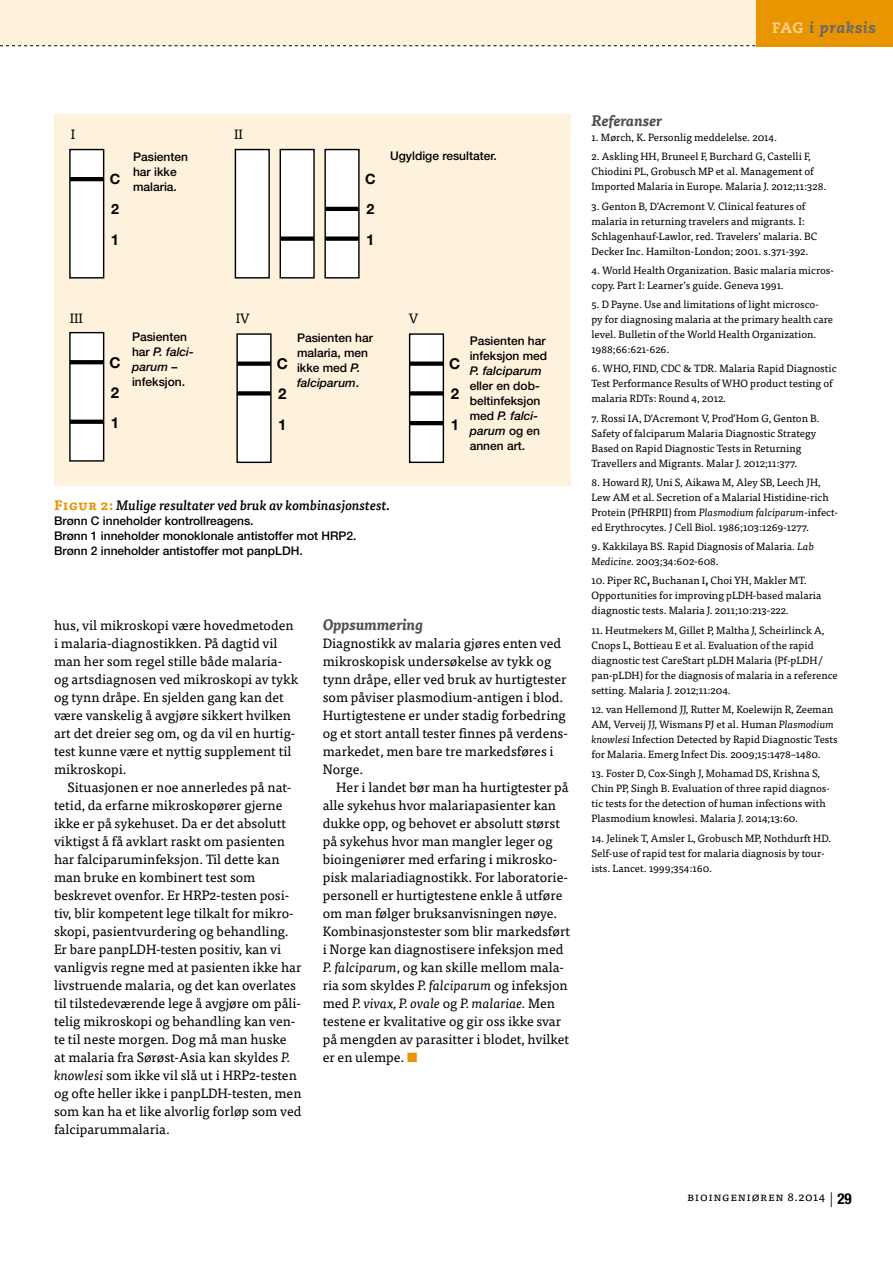
<style>
.page{position:relative;width:893px;height:1263px;background:#fff}
.page>*{position:absolute;margin:0;border:0;box-sizing:border-box;transform-origin:0 0}
.t1{font:italic 700 15px "Tisa Pro";color:#504f54}
.t2{font:italic 800 15px "Caecilia LT Std";letter-spacing:.045em;color:#69686d}
.t3{font:700 15px/30.2px "Helvetica Neue LT Pro";color:#000;text-align:justify}
.t4{font:700 14.25px/29.8px "Helvetica Neue LT Pro";color:#000}
.t5{font:13.5px/18px "Tisa Pro";color:#000}
.t6{font:italic 500 13.5px "Tisa Pro";color:#000}
.t7{font:500 12px/15px "Helvetica Neue LT Pro";color:#000}
.t8{font:12px "Tisa Pro";letter-spacing:.05em;color:#000}
.t9{font:italic 500 12px "Helvetica Neue LT Pro";color:#000}
.t10{font:10.5px/15px "Tisa Pro";color:#000}
.s1{font-style:normal;color:#fbd386}
.s2{font-style:italic}
.s3{font-weight:700;font-style:normal;color:#e99500}
.s4{color:#e99500}
.s5{font-weight:700}
.s6{font-family:"Helvetica Neue LT Pro";font-weight:300;font-size:15px}
.s7{font-family:"Helvetica Neue LT Pro";font-weight:700;font-stretch:condensed;font-size:15px}
</style>
<div class="page">
<div style="left:54px;top:115px;width:516px;height:371px;background:#fef2dd"></div>
<div style="left:0;top:0;width:893px;height:46px;background:#fdf1da"></div>
<svg style="left:0;top:45px;width:757px;height:1px"></svg>
<div style="left:757px;top:0;width:136px;height:46px;background:#e99500"></div>
<div style="left:70px;top:150px;width:34px;height:128px;background:#fff"></div>
<div style="left:69px;top:149px;width:35px;height:129px;border:1px solid #000"></div>
<hr style="left:70px;top:177px;width:34px;height:4px;background:#000">
<div style="left:237px;top:334px;width:34px;height:128px;background:#fff"></div>
<div style="left:236px;top:333px;width:36px;height:130px;border:1px solid #000"></div>
<div style="left:237px;top:361px;width:34px;height:5px;background:#000"></div>
<svg style="left:237px;top:391px;width:34px;height:4px"></svg>
<div style="left:70px;top:333px;width:34px;height:128px;background:#fff"></div>
<div style="left:69px;top:332px;width:35px;height:130px;border:1px solid #000"></div>
<svg style="left:70px;top:360px;width:34px;height:4px"></svg>
<svg style="left:70px;top:420px;width:34px;height:4px"></svg>
<div style="left:410px;top:334px;width:33px;height:128px;background:#fff"></div>
<div style="left:409px;top:333px;width:35px;height:130px;border:1px solid #000"></div>
<div style="left:410px;top:361px;width:33px;height:5px;background:#000"></div>
<svg style="left:410px;top:391px;width:33px;height:4px"></svg>
<hr style="left:410px;top:421px;width:33px;height:4px;background:#000">
<div style="left:235px;top:150px;width:34px;height:128px;background:#fff"></div>
<div style="left:235px;top:149px;width:35px;height:129px;border:1px solid #000"></div>
<div style="left:280px;top:150px;width:34px;height:128px;background:#fff"></div>
<div style="left:280px;top:149px;width:35px;height:129px;border:1px solid #000"></div>
<div style="left:280px;top:236px;width:34px;height:5px;background:#000"></div>
<div style="left:325px;top:150px;width:34px;height:128px;background:#fff"></div>
<div style="left:324px;top:149px;width:36px;height:129px;border:1px solid #000"></div>
<hr style="left:325px;top:207px;width:34px;height:4px;background:#000">
<div style="left:325px;top:236px;width:34px;height:5px;background:#000"></div>
<h1 class="t2" style="left:772px;top:19px;width:105px"><span class="s1">FAG</span> i praksis</h1>
<p class="t5" style="left:71px;top:124px;width:6px">I</p>
<p class="t5" style="left:234px;top:124px;width:10px">II</p>
<h2 class="t4" style="left:110px;top:164px;width:12px">C<br>2</h2>
<h1 class="t3" style="left:111px;top:224px;width:10px">1</h1>
<p class="t7" style="left:133px;top:149px;width:56px">Pasienten har ikke malaria.</p>
<p class="t7" style="left:390px;top:148px;width:108px">Ugyldige resultater.</p>
<h2 class="t4" style="left:365px;top:164px;width:12px">C<br>2</h2>
<h1 class="t3" style="left:366px;top:224px;width:10px">1</h1>
<p class="t5" style="left:70px;top:308px;width:15px">III</p>
<p class="t5" style="left:236px;top:308px;width:16px">IV</p>
<p class="t5" style="left:409px;top:308px;width:11px">V</p>
<p class="t7" style="left:132px;top:329px;width:63px">Pasienten har <span class="s2">P. falci&shy;parum</span> – infeksjon.</p>
<p class="t7" style="left:297px;top:330px;width:78px">Pasienten har malaria, men ikke med <span class="s2">P. falciparum</span>.</p>
<p class="t7" style="left:470px;top:333px;width:79px">Pasienten har infeksjon med</p>
<h1 class="t3" style="left:110px;top:347px;width:13px">C 2<br>1</h1>
<h1 class="t3" style="left:449px;top:348px;width:13px">C 2<br>1</h1>
<h1 class="t3" style="left:277px;top:348px;width:13px">C 2<br>1</h1>
<p class="t9" style="left:470px;top:363px;width:74px">P. falciparum</p>
<p class="t7" style="left:470px;top:378px;width:72px">eller en dob&shy;beltinfeksjon med <span class="s2">P. falci&shy;parum</span> og en annen art.</p>
<p class="t6" style="left:54px;top:494px;width:338px"><span class="s3">Figur 2:</span> Mulige resultater ved bruk av kombinasjonstest.</p>
<p class="t7" style="left:54px;top:513px;width:304px">Brønn C inneholder kontrollreagens.<br>Brønn 1 inneholder monoklonale antistoffer mot HRP2.<br>Brønn 2 inneholder antistoffer mot panpLDH.</p>
<p class="t5" style="left:54px;top:615px;width:246px">hus, vil mikroskopi være hovedmetoden i malaria-diagnostikken. På dagtid vil man her som regel stille både malaria&shy;og artsdiagnosen ved mikroskopi av tykk og tynn dråpe. En sjelden gang kan det være vanskelig å avgjøre sikkert hvilken art det dreier seg om, og da vil en hurtig&shy;test kunne være et nyttig supplement til mikroskopi.</p>
<p class="t5" style="left:54px;top:777px;width:249px;text-indent:14px">Situasjonen er noe annerledes på nat&shy;tetid, da erfarne mikroskopører gjerne ikke er på sykehuset. Da er det absolutt viktigst å få avklart raskt om pasienten har falciparuminfeksjon. Til dette kan man bruke en kombinert test som beskrevet ovenfor. Er HRP2-testen posi&shy;tiv, blir kompetent lege tilkalt for mikro&shy;skopi, pasientvurdering og behandling.<br>Er bare panpLDH-testen positiv, kan vi vanligvis regne med at pasienten ikke har livstruende malaria, og det kan overlates til tilstedeværende lege å avgjøre om påli&shy;telig mikroskopi og behandling kan ven&shy;te til neste morgen. Dog må man huske<br>at malaria fra Sørøst-Asia kan skyldes <span class="s2">P. knowlesi</span> som ikke vil slå ut i HRP2-testen og ofte heller ikke i panpLDH-testen, men som kan ha et like alvorlig forløp som ved falciparummalaria.</p>
<h1 class="t1" style="left:323px;top:613px;width:102px">Oppsummering</h1>
<p class="t5" style="left:323px;top:633px;width:247px">Diagnostikk av malaria gjøres enten ved mikroskopisk undersøkelse av tykk og tynn dråpe, eller ved bruk av hurtigtester som påviser plasmodium-antigen i blod.<br>Hurtigtestene er under stadig forbedring og et stort antall tester finnes på verdens&shy;markedet, men bare tre markedsføres i Norge.</p>
<p class="t5" style="left:323px;top:777px;width:249px;text-indent:14px">Her i landet bør man ha hurtigtester på alle sykehus hvor malariapasienter kan dukke opp, og behovet er absolutt størst på sykehus hvor man mangler leger og bioingeniører med erfaring i mikrosko&shy;pisk malariadiagnostikk. For laboratorie&shy;personell er hurtigtestene enkle å utføre om man følger bruksanvisningen nøye.<br>Kombinasjonstester som blir markedsført i Norge kan diagnostisere infeksjon med <span class="s2">P. falciparum</span>, og kan skille mellom mala&shy;ria som skyldes <span class="s2">P. falciparum</span> og infeksjon med <span class="s2">P. vivax, P. ovale</span> og <span class="s2">P. malariae.</span> Men testene er kvalitative og gir oss ikke svar på mengden av parasitter i blodet, hvilket er en ulempe. <span class="s4">■</span></p>
<h1 class="t1" style="left:591px;top:109px;width:72px">Referanser</h1>
<p class="t10" style="left:591px;top:129px;width:187px">1. Mørch, K. Personlig meddelelse. 2014.</p>
<p class="t10" style="left:591px;top:148px;width:236px">2. Askling HH, Bruneel F, Burchard G, Castelli F,<br>Chiodini PL, Grobusch MP et al. Management of<br>Imported Malaria in Europe. Malaria J. 2012;11:328.</p>
<p class="t10" style="left:591px;top:198px;width:227px">3. Genton B, D’Acremont V. Clinical features of malaria in returning travelers and migrants. I:<br>Schlagenhauf-Lawlor, red. Travelers’ malaria. BC Decker Inc. Hamilton-London; 2001. s.371-392.</p>
<p class="t10" style="left:591px;top:262px;width:244px">4. World Health Organization. Basic malaria micros&shy;copy. Part I: Learner’s guide. Geneva 1991.</p>
<p class="t10" style="left:591px;top:296px;width:243px">5. D Payne. Use and limitations of light microsco-<br>py for diagnosing malaria at the primary health care level. Bulletin of the World Health Organization.<br>1988;66:621-626.</p>
<p class="t10" style="left:591px;top:361px;width:247px">6. WHO, FIND, CDC &amp; TDR. Malaria Rapid Diagnostic<br>Test Performance Results of WHO product testing of malaria RDTs: Round 4, 2012.</p>
<p class="t10" style="left:591px;top:410px;width:230px">7. Rossi IA, D’Acremont V, Prod’Hom G, Genton B.<br>Safety of falciparum Malaria Diagnostic Strategy Based on Rapid Diagnostic Tests in Returning Travellers and Migrants. Malar J. 2012;11:377.</p>
<p class="t10" style="left:591px;top:474px;width:248px">8. Howard RJ, Uni S, Aikawa M, Aley SB, Leech JH, Lew AM et al. Secretion of a Malarial Histidine-rich Protein (PfHRPII) from <span class="s2">Plasmodium falciparum</span>-infect&shy;ed Erythrocytes. J Cell Biol. 1986;103:1269-1277.</p>
<p class="t10" style="left:591px;top:538px;width:224px">9. Kakkilaya BS. Rapid Diagnosis of Malaria. <span class="s2">Lab<br>Medicine.</span> 2003;34:602-608.</p>
<p class="t10" style="left:591px;top:573px;width:231px">10. Piper RC<span class="s5">,</span> Buchanan I<span class="s5">,</span> Choi YH, Makler MT.<br>Opportunities for improving pLDH-based malaria diagnostic tests. Malaria J. 2011;10:213-222.</p>
<p class="t10" style="left:591px;top:622px;width:248px">11. Heutmekers M, Gillet P, Maltha J, Scheirlinck A, Cnops L, Bottieau E et al. Evaluation of the rapid diagnostic test CareStart pLDH Malaria (Pf-pLDH/ pan-pLDH) for the diagnosis of malaria in a reference setting. Malaria J. 2012;11:204.</p>
<p class="t10" style="left:591px;top:701px;width:248px">12. van Hellemond JJ, Rutter M, Koelewijn R, Zeeman AM, Verveij JJ, Wismans PJ et al. Human <span class="s2">Plasmodium knowlesi</span> Infection Detected by Rapid Diagnostic Tests for Malaria. Emerg Infect Dis. 2009;15:1478–1480.</p>
<p class="t10" style="left:591px;top:765px;width:240px">13. Foster D, Cox-Singh J, Mohamad DS, Krishna S, Chin PP, Singh B. Evaluation of three rapid diagnos&shy;tic tests for the detection of human infections with Plasmodium knowlesi. Malaria J. 2014;13:60.</p>
<p class="t10" style="left:591px;top:830px;width:241px">14. Jelinek T, Amsler L, Grobusch MP, Nothdurft HD.<br>Self-use of rapid test for malaria diagnosis by tour&shy;ists. Lancet. 1999;354:160.</p>
<p class="t8" style="left:687px;top:1188px;width:166px">Bioingeniøren 8.2014 <span class="s6">|</span> <span class="s7">29</span></p>
</div>
